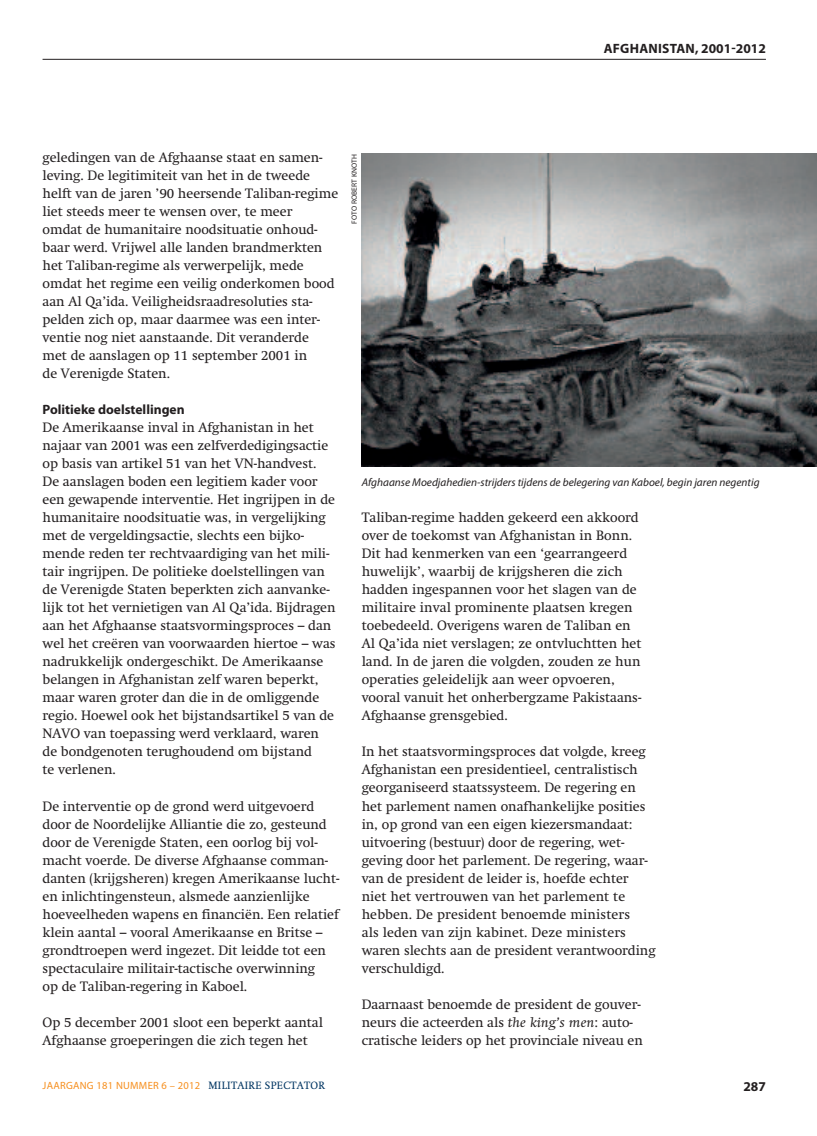
<style>
.page{position:relative;width:817px;height:1136px;background:#fff}
.page>*{position:absolute;margin:0;border:0;box-sizing:border-box;transform-origin:0 0}
.t1{font:13.5px/18px "Swift";color:#231f20}
.t2{font:700 13.5px "Myriad Pro";color:#231f20}
.t3{font:700 13.5px "Myriad Pro";letter-spacing:.02em;color:#231f20}
.t4{font:italic 11.25px "Myriad Pro";color:#231f20}
.t5{font:10.5px "Myriad Pro";letter-spacing:.025em;color:#f68f1e}
.t6{font:7.5px "Myriad Pro";letter-spacing:.02em;color:#231f20}
.s1{font-style:italic}
.s2{font-family:"Swift";color:#003562}
</style>
<div class="page">
<hr style="left:43px;top:59px;width:722px;height:1px;background:#231f20">
<img style="left:361px;top:154px;width:455px;height:313px">
<p class="t3" style="left:603px;top:43px;width:164px">AFGHANISTAN, 2001-2012</p>
<p class="t1" style="left:43px;top:150px;width:297px">geledingen van de Afghaanse staat en samen&shy;leving. De legitimiteit van het in de tweede helft van de jaren ’90 heersende Taliban-regime liet steeds meer te wensen over, te meer<br>omdat de humanitaire noodsituatie onhoud&shy;baar werd. Vrijwel alle landen brandmerkten het Taliban-regime als verwerpelijk, mede omdat het regime een veilig onderkomen bood aan Al Qa’ida. Veiligheidsraadresoluties sta&shy;pelden zich op, maar daarmee was een inter&shy;ventie nog niet aanstaande. Dit veranderde<br>met de aanslagen op 11 september 2001 in<br>de Verenigde Staten.</p>
<p class="t2" style="left:43px;top:404px;width:144px">Politieke doelstellingen</p>
<p class="t1" style="left:43px;top:420px;width:294px">De Amerikaanse inval in Afghanistan in het najaar van 2001 was een zelfverdedigingsactie op basis van artikel 51 van het VN-handvest.<br>De aanslagen boden een legitiem kader voor een gewapende interventie. Het ingrijpen in de humanitaire noodsituatie was, in vergelijking met de vergeldingsactie, slechts een bijko&shy;mende reden ter rechtvaardiging van het mili&shy;tair ingrijpen. De politieke doelstellingen van de Verenigde Staten beperkten zich aanvanke&shy;lijk tot het vernietigen van Al Qa’ida. Bijdragen aan het Afghaanse staatsvormingsproces – dan wel het creëren van voorwaarden hiertoe – was nadrukkelijk ondergeschikt. De Amerikaanse belangen in Afghanistan zelf waren beperkt, maar waren groter dan die in de omliggende regio. Hoewel ook het bijstandsartikel 5 van de NAVO van toepassing werd verklaard, waren de bondgenoten terughoudend om bijstand<br>te verlenen.</p>
<p class="t1" style="left:43px;top:798px;width:298px">De interventie op de grond werd uitgevoerd door de Noordelijke Alliantie die zo, gesteund door de Verenigde Staten, een oorlog bij vol&shy;macht voerde. De diverse Afghaanse comman&shy;danten (krijgsheren) kregen Amerikaanse lucht&shy;en inlichtingensteun, alsmede aanzienlijke hoeveelheden wapens en financiën. Een relatief klein aantal – vooral Amerikaanse en Britse – grondtroepen werd ingezet. Dit leidde tot een spectaculaire militair-tactische overwinning<br>op de Taliban-regering in Kaboel.</p>
<p class="t1" style="left:43px;top:1014px;width:282px">Op 5 december 2001 sloot een beperkt aantal<br>Afghaanse groeperingen die zich tegen het</p>
<p class="t6" style="left:351px;top:224px;width:71px;rotate:-90deg">FOTO ROBERT KNOTH</p>
<p class="t4" style="left:361px;top:478px;width:399px">Afghaanse Moedjahedien-strijders tijdens de belegering van Kaboel, begin jaren negentig</p>
<p class="t1" style="left:361px;top:510px;width:281px">Taliban-regime hadden gekeerd een akkoord over de toekomst van Afghanistan in Bonn.<br>Dit had kenmerken van een ‘gearrangeerd huwelijk’, waarbij de krijgsheren die zich hadden ingespannen voor het slagen van de militaire inval prominente plaatsen kregen toebedeeld. Overigens waren de Taliban en Al Qa’ida niet verslagen; ze ontvluchtten het land. In de jaren die volgden, zouden ze hun operaties geleidelijk aan weer opvoeren, vooral vanuit het onherbergzame Pakistaans-Afghaanse grensgebied.</p>
<p class="t1" style="left:361px;top:744px;width:295px">In het staatsvormingsproces dat volgde, kreeg Afghanistan een presidentieel, centralistisch georganiseerd staatssysteem. De regering en het parlement namen onafhankelijke posities in, op grond van een eigen kiezersmandaat: uitvoering (bestuur) door de regering, wet&shy;geving door het parlement. De regering, waar&shy;van de president de leider is, hoefde echter niet het vertrouwen van het parlement te hebben. De president benoemde ministers<br>als leden van zijn kabinet. Deze ministers waren slechts aan de president verantwoording verschuldigd.</p>
<p class="t1" style="left:361px;top:996px;width:283px">Daarnaast benoemde de president de gouver&shy;neurs die acteerden als <span class="s1">the king’s men</span>: auto&shy;cratische leiders op het provinciale niveau en</p>
<p class="t5" style="left:43px;top:1080px;width:284px">JAARGANG 181 NUMMER 6 – 2012 <span class="s2">MILITAIRE SPECTATOR</span></p>
<p class="t2" style="left:743px;top:1081px;width:24px">287</p>
</div>
